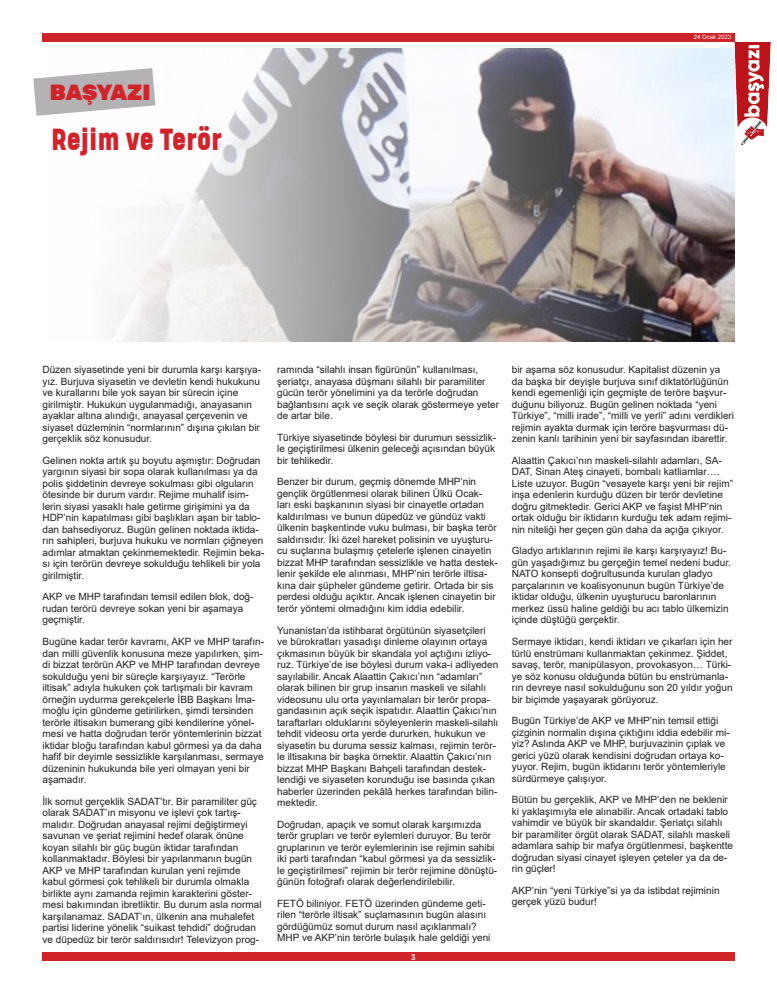
<style>
.page{position:relative;width:777px;height:993px;background:#fff}
.page>*{position:absolute;margin:0;border:0;box-sizing:border-box;transform-origin:0 0}
.t1{font:800 35px "Kelpt A1";color:#d1232a}
.t2{font:900 22px "Rubik";letter-spacing:-.01em;color:#d1232a}
.t3{font:10px/11.5px "Arial";color:#231f20}
.t4{font:700 8px "Gilroy";color:#fff}
.t5{font:6px "Arial";color:#fff}
</style>
<div class="page">
<div style="left:42px;top:33px;width:692px;height:9px;background:#d1232a"></div>
<div style="left:42px;top:952px;width:692px;height:8px;background:#d1232a"></div>
<img style="left:734px;top:42px;width:36px;height:108px">
<img style="left:111px;top:48px;width:623px;height:293px">
<svg style="left:33px;top:68px;width:122px;height:48px"></svg>
<p class="t2" style="left:50px;top:80px;width:102px">BAŞYAZI</p>
<p class="t1" style="left:51px;top:119px;width:172px">Rejim ve Terör</p>
<p class="t5" style="left:693px;top:33px;width:39px">24 Ocak 2023</p>
<p class="t3" style="left:43px;top:364px;width:220px">Düzen siyasetinde yeni bir durumla karşı karşıya&shy;yız. Burjuva siyasetin ve devletin kendi hukukunu ve kurallarını bile yok sayan bir sürecin içine girilmiştir. Hukukun uygulanmadığı, anayasanın ayaklar altına alındığı, anayasal çerçevenin ve siyaset düzleminin “normlarının” dışına çıkılan bir gerçeklik söz konusudur.</p>
<p class="t3" style="left:43px;top:454px;width:223px">Gelinen nokta artık şu boyutu aşmıştır: Doğrudan yargının siyasi bir sopa olarak kullanılması ya da polis şiddetinin devreye sokulması gibi olguların ötesinde bir durum vardır. Rejime muhalif isim&shy;lerin siyasi yasaklı hale getirme girişimini ya da HDP’nin kapatılması gibi başlıkları aşan bir tablo&shy;dan bahsediyoruz. Bugün gelinen noktada iktida&shy;rın sahipleri, burjuva hukuku ve normları çiğneyen adımlar atmaktan çekinmemektedir. Rejimin beka&shy;sı için terörün devreye sokulduğu tehlikeli bir yola girilmiştir.</p>
<p class="t3" style="left:43px;top:591px;width:212px">AKP ve MHP tarafından temsil edilen blok, doğ&shy;rudan terörü devreye sokan yeni bir aşamaya geçmiştir.</p>
<p class="t3" style="left:43px;top:635px;width:223px">Bugüne kadar terör kavramı, AKP ve MHP tarafın&shy;dan milli güvenlik konusuna meze yapılırken, şim&shy;di bizzat terörün AKP ve MHP tarafından devreye sokulduğu yeni bir süreçle karşıyayız. “Terörle iltisak” adıyla hukuken çok tartışmalı bir kavram örneğin uydurma gerekçelerle İBB Başkanı İma&shy;moğlu için gündeme getirilirken, şimdi tersinden terörle iltisakın bumerang gibi kendilerine yönel&shy;mesi ve hatta doğrudan terör yöntemlerinin bizzat iktidar bloğu tarafından kabul görmesi ya da daha hafif bir deyimle sessizlikle karşılanması, sermaye düzeninin hukukunda bile yeri olmayan yeni bir aşamadır.</p>
<p class="t3" style="left:43px;top:795px;width:220px">İlk somut gerçeklik SADAT’tır. Bir paramiliter güç olarak SADAT’ın misyonu ve işlevi çok tartış&shy;malıdır. Doğrudan anayasal rejimi değiştirmeyi savunan ve şeriat rejimini hedef olarak önüne koyan silahlı bir güç bugün iktidar tarafından kollanmaktadır. Böylesi bir yapılanmanın bugün AKP ve MHP tarafından kurulan yeni rejimde kabul görmesi çok tehlikeli bir durumla olmakla birlikte aynı zamanda rejimin karakterini göster&shy;mesi bakımından ibretliktir. Bu durum asla normal karşılanamaz. SADAT’ın, ülkenin ana muhalefet partisi liderine yönelik “suikast tehdidi” doğrudan ve düpedüz bir terör saldırısıdır! Televizyon prog-</p>
<p class="t3" style="left:277px;top:364px;width:223px">ramında “silahlı insan figürünün” kullanılması, şeriatçı, anayasa düşmanı silahlı bir paramiliter gücün terör yönelimini ya da terörle doğrudan bağlantısını açık ve seçik olarak göstermeye yeter de artar bile.</p>
<p class="t3" style="left:277px;top:431px;width:220px;text-align:justify">Türkiye siyasetinde böylesi bir durumun sessizlik&shy;le geçiştirilmesi ülkenin geleceği açısından büyük bir tehlikedir.</p>
<p class="t3" style="left:277px;top:476px;width:222px">Benzer bir durum, geçmiş dönemde MHP’nin gençlik örgütlenmesi olarak bilinen Ülkü Ocak&shy;ları eski başkanının siyasi bir cinayetle ortadan kaldırılması ve bunun düpedüz ve gündüz vakti ülkenin başkentinde vuku bulması, bir başka terör saldırısıdır. İki özel hareket polisinin ve uyuşturu&shy;cu suçlarına bulaşmış çetelerle işlenen cinayetin bizzat MHP tarafından sessizlikle ve hatta destek&shy;lenir şekilde ele alınması, MHP’nin terörle iltisa&shy;kına dair şüpheler gündeme getirir. Ortada bir sis perdesi olduğu açıktır. Ancak işlenen cinayetin bir terör yöntemi olmadığını kim iddia edebilir.</p>
<p class="t3" style="left:277px;top:624px;width:223px">Yunanistan’da istihbarat örgütünün siyasetçileri ve bürokratları yasadışı dinleme olayının ortaya çıkmasının büyük bir skandala yol açtığını izliyo&shy;ruz. Türkiye’de ise böylesi durum vaka-i adliyeden sayılabilir. Ancak Alaattin Çakıcı’nın “adamları” olarak bilinen bir grup insanın maskeli ve silahlı videosunu ulu orta yayınlamaları bir terör propa&shy;gandasının açık seçik ispatıdır. Alaattin Çakıcı’nın taraftarları olduklarını söyleyenlerin maskeli-silahlı tehdit videosu orta yerde dururken, hukukun ve siyasetin bu duruma sessiz kalması, rejimin terör&shy;le iltisakına bir başka örnektir. Alaattin Çakıcı’nın bizzat MHP Başkanı Bahçeli tarafından destek&shy;lendiği ve siyaseten korunduğu ise basında çıkan haberler üzerinden pekâlâ herkes tarafından bilin&shy;mektedir.</p>
<p class="t3" style="left:277px;top:818px;width:222px">Doğrudan, apaçık ve somut olarak karşımızda terör grupları ve terör eylemleri duruyor. Bu terör gruplarının ve terör eylemlerinin ise rejimin sahibi iki parti tarafından “kabul görmesi ya da sessizlik&shy;le geçiştirilmesi” rejimin bir terör rejimine dönüştü&shy;ğünün fotoğrafı olarak değerlendirilebilir.</p>
<p class="t3" style="left:277px;top:897px;width:215px">FETÖ biliniyor. FETÖ üzerinden gündeme geti&shy;rilen “terörle iltisak” suçlamasının bugün alasını gördüğümüz somut durum nasıl açıklanmalı?<br>MHP ve AKP’nin terörle bulaşık hale geldiği yeni</p>
<p class="t4" style="left:411px;top:951px;width:6px">3</p>
<p class="t3" style="left:512px;top:364px;width:224px">bir aşama söz konusudur. Kapitalist düzenin ya<br>da başka bir deyişle burjuva sınıf diktatörlüğünün kendi egemenliği için geçmişte de teröre başvur&shy;duğunu biliyoruz. Bugün gelinen noktada “yeni Türkiye”, “milli irade”, “milli ve yerli” adını verdikleri rejimin ayakta durmak için teröre başvurması dü&shy;zenin kanlı tarihinin yeni bir sayfasından ibarettir.</p>
<p class="t3" style="left:512px;top:454px;width:223px">Alaattin Çakıcı’nın maskeli-silahlı adamları, SA-DAT, Sinan Ateş cinayeti, bombalı katliamlar….<br>Liste uzuyor. Bugün “vesayete karşı yeni bir rejim” inşa edenlerin kurduğu düzen bir terör devletine doğru gitmektedir. Gerici AKP ve faşist MHP’nin ortak olduğu bir iktidarın kurduğu tek adam rejimi&shy;nin niteliği her geçen gün daha da açığa çıkıyor.</p>
<p class="t3" style="left:512px;top:545px;width:221px">Gladyo artıklarının rejimi ile karşı karşıyayız! Bu&shy;gün yaşadığımız bu gerçeğin temel nedeni budur.<br>NATO konsepti doğrultusunda kurulan gladyo parçalarının ve koalisyonunun bugün Türkiye’de iktidar olduğu, ülkenin uyuşturucu baronlarının merkez üssü haline geldiği bu acı tablo ülkemizin içinde düştüğü gerçektir.</p>
<p class="t3" style="left:512px;top:635px;width:222px">Sermaye iktidarı, kendi iktidarı ve çıkarları için her türlü enstrümanı kullanmaktan çekinmez. Şiddet, savaş, terör, manipülasyon, provokasyon… Türki&shy;ye söz konusu olduğunda bütün bu enstrümanla&shy;rın devreye nasıl sokulduğunu son 20 yıldır yoğun bir biçimde yaşayarak görüyoruz.</p>
<p class="t3" style="left:512px;top:714px;width:219px">Bugün Türkiye’de AKP ve MHP’nin temsil ettiği çizginin normalin dışına çıktığını iddia edebilir mi&shy;yiz? Aslında AKP ve MHP, burjuvazinin çıplak ve gerici yüzü olarak kendisini doğrudan ortaya ko&shy;yuyor. Rejim, bugün iktidarını terör yöntemleriyle sürdürmeye çalışıyor.</p>
<p class="t3" style="left:512px;top:793px;width:223px">Bütün bu gerçeklik, AKP ve MHP’den ne beklenir ki yaklaşımıyla ele alınabilir. Ancak ortadaki tablo vahimdir ve büyük bir skandaldır. Şeriatçı silahlı bir paramiliter örgüt olarak SADAT, silahlı maskeli adamlara sahip bir mafya örgütlenmesi, başkentte doğrudan siyasi cinayet işleyen çeteler ya da de&shy;rin güçler!</p>
<p class="t3" style="left:512px;top:884px;width:209px">AKP’nin “yeni Türkiye”si ya da istibdat rejiminin gerçek yüzü budur!</p>
</div>
